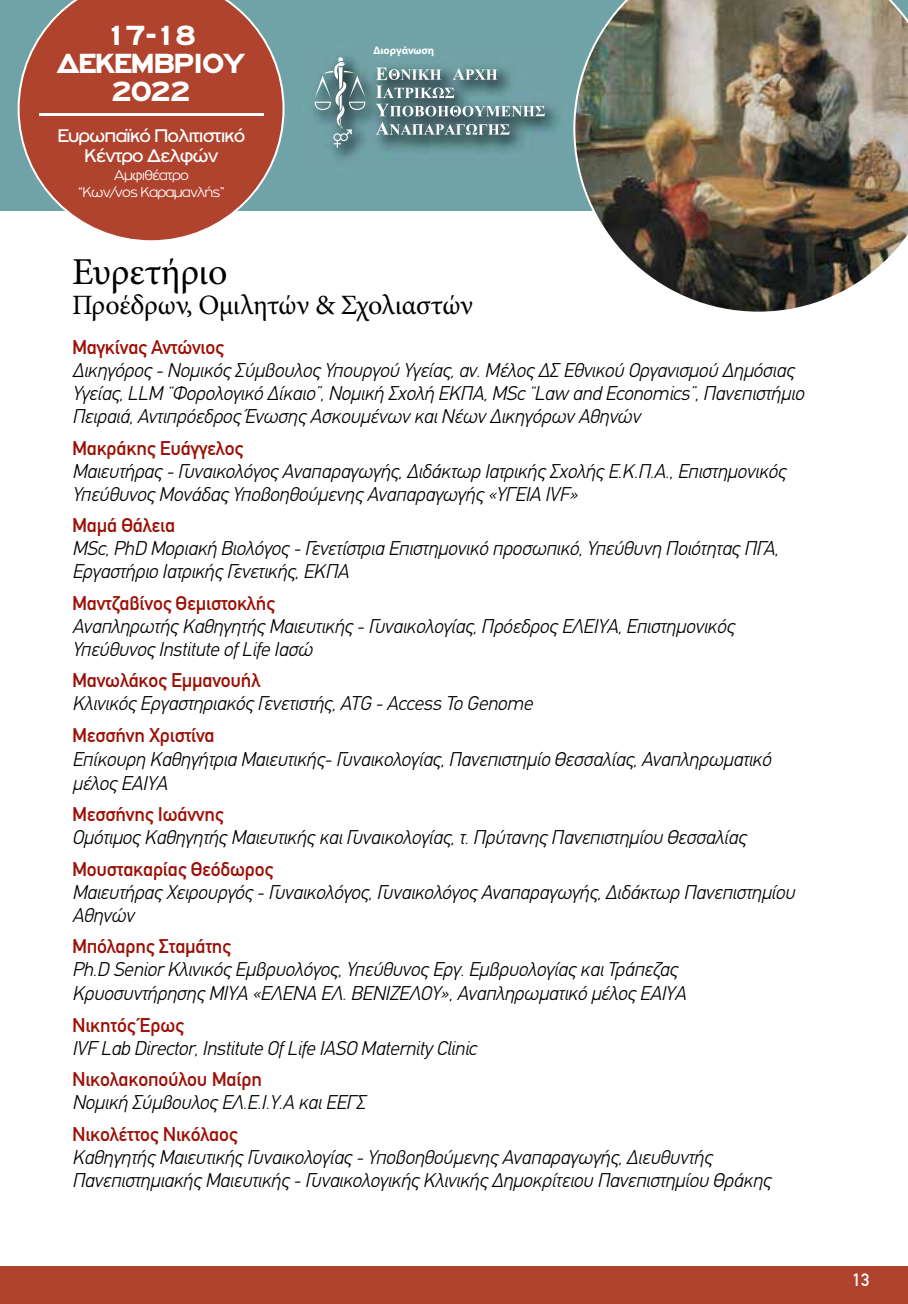
<style>
.page{position:relative;width:908px;height:1304px;background:#fff}
.page>*{position:absolute;margin:0;border:0;box-sizing:border-box;transform-origin:0 0}
.t1{font:38px "Minion Pro";letter-spacing:-.01em;color:#000}
.t2{font:900 29.6px/27.8px "PF Highway Gothic Ext";letter-spacing:-.05em;color:#fff;text-align:center}
.t3{font:28px "Minion Pro";letter-spacing:-.02em;color:#000}
.t4{font:italic 300 20px/23px "PF Din Text";letter-spacing:-.01em;color:#000}
.t5{font:500 20px "PF Din Text";letter-spacing:-.01em;color:#9c1006}
.t6{font:19.6px/20.2px "PF Highway Gothic Ext";letter-spacing:-.05em;color:#fff;text-align:center}
.t7{font:500 18px "PF Din Text";color:#fff}
.t8{font:300 15.2px/17.6px "PF Highway Gothic Ext";letter-spacing:-.05em;color:#fff;text-align:center}
.t9{font:700 10.8px "Myriad Pro";letter-spacing:-.005em;color:#fff}
</style>
<div class="page">
<div style="left:0;top:0;width:907px;height:211px;background:#70a3a8"></div>
<svg style="left:18px;top:0;width:266px;height:241px;fill:#af432d"></svg>
<hr style="left:39px;top:114px;width:224px;height:2px;background:#fff">
<div style="left:0;top:1266px;width:907px;height:38px;background:#af432d"></div>
<img style="left:573px;top:0;width:334px;height:312px">
<img style="left:332px;top:66px;width:226px;height:94px">
<svg style="left:452px;top:68px;width:45px;height:12px"></svg>
<svg style="left:376px;top:68px;width:65px;height:12px"></svg>
<svg style="left:376px;top:86px;width:78px;height:12px"></svg>
<svg style="left:375px;top:104px;width:169px;height:12px;background:#8aa2a6"></svg>
<svg style="left:375px;top:122px;width:134px;height:13px;background:#80979b"></svg>
<svg style="left:314px;top:57px;width:51px;height:91px"></svg>
<h2 class="t2" style="left:57px;top:21px;width:190px">17-18 ∆ΕΚΕΜΒΡΙΟΥ<br>2022</h2>
<p class="t6" style="left:57px;top:126px;width:189px">Ευρωπαϊκό Πολιτιστικό<br>Κέντρο ∆ελφών</p>
<p class="t8" style="left:78px;top:166px;width:148px">Αµφιθέατρο<br>“Κων/νος Καραµανλής”</p>
<p class="t9" style="left:373px;top:43px;width:62px">Διοργάνωση</p>
<h1 class="t1" style="left:72px;top:247px;width:157px">Ευρετήριο</h1>
<h3 class="t3" style="left:72px;top:286px;width:402px">Προέδρων, Ομιλητών &amp; Σχολιαστών</h3>
<p class="t5" style="left:72px;top:336px;width:153px">Μαγκίνας Αντώνιος</p>
<p class="t4" style="left:72px;top:359px;width:733px">Δικηγόρος - Νομικός Σύμβουλος Υπουργού Υγείας, αν. Μέλος ΔΣ Εθνικού Οργανισμού Δημόσιας<br>Υγείας, LLM “Φορολογικό Δίκαιο”, Νομική Σχολή ΕΚΠΑ, MSc “Law and Economics”, Πανεπιστήμιο<br>Πειραιά, Αντιπρόεδρος Ένωσης Ασκουμένων και Νέων Δικηγόρων Αθηνών</p>
<p class="t5" style="left:72px;top:436px;width:172px">Μακράκης Ευάγγελος</p>
<p class="t4" style="left:72px;top:459px;width:714px">Μαιευτήρας - Γυναικολόγος Αναπαραγωγής, Διδάκτωρ Ιατρικής Σχολής Ε.Κ.Π.Α., Επιστημονικός<br>Υπεύθυνος Μονάδας Υποβοηθούμενης Αναπαραγωγής «ΥΓΕΙΑ IVF»</p>
<p class="t5" style="left:72px;top:514px;width:105px">Μαμά Θάλεια</p>
<p class="t4" style="left:72px;top:537px;width:707px">MSc, PhD Μοριακή Βιολόγος - Γενετίστρια Επιστημονικό προσωπικό, Υπεύθυνη Ποιότητας ΠΓΑ,<br>Εργαστήριο Ιατρικής Γενετικής, ΕΚΠΑ</p>
<p class="t5" style="left:72px;top:591px;width:204px">Μαντζαβίνος Θεμιστοκλής</p>
<p class="t4" style="left:72px;top:614px;width:663px">Αναπληρωτής Καθηγητής Μαιευτικής - Γυναικολογίας, Πρόεδρος ΕΛΕΙΥΑ, Επιστημονικός<br>Υπεύθυνος Institute of Life Ιασώ</p>
<p class="t5" style="left:72px;top:669px;width:190px">Μανωλάκος Εμμανουήλ</p>
<p class="t4" style="left:72px;top:692px;width:462px">Κλινικός Εργαστηριακός Γενετιστής, ATG - Access To Genome</p>
<p class="t5" style="left:72px;top:723px;width:144px">Μεσσήνη Χριστίνα</p>
<p class="t4" style="left:72px;top:747px;width:700px;line-height:24px">Επίκουρη Καθηγήτρια Μαιευτικής- Γυναικολογίας, Πανεπιστημίο Θεσσαλίας, Αναπληρωματικό μέλος ΕΑΙΥΑ</p>
<p class="t5" style="left:72px;top:803px;width:153px">Μεσσήνης Ιωάννης</p>
<p class="t4" style="left:72px;top:826px;width:675px">Ομότιμος Καθηγητής Μαιευτικής και Γυναικολογίας, τ. Πρύτανης Πανεπιστημίου Θεσσαλίας</p>
<p class="t5" style="left:72px;top:857px;width:202px">Μουστακαρίας Θεόδωρος</p>
<p class="t4" style="left:72px;top:880px;width:724px">Μαιευτήρας Χειρουργός - Γυναικολόγος, Γυναικολόγος Αναπαραγωγής, Διδάκτωρ Πανεπιστημίου<br>Αθηνών</p>
<p class="t5" style="left:72px;top:935px;width:160px">Μπόλαρης Σταμάτης</p>
<p class="t4" style="left:72px;top:957px;width:615px;line-height:24px">Ph.D Senior Κλινικός Εμβρυολόγος, Υπεύθυνος Εργ. Εμβρυολογίας και Τράπεζας<br>Κρυοσυντήρησης ΜΙΥΑ «ΕΛΕΝΑ ΕΛ. ΒΕΝΙΖΕΛΟΥ», Αναπληρωματικό μέλος ΕΑΙΥΑ</p>
<p class="t5" style="left:72px;top:1013px;width:113px">Νικητός Έρως</p>
<p class="t4" style="left:72px;top:1036px;width:405px">IVF Lab Director, Institute Of Life IASO Maternity Clinic</p>
<p class="t5" style="left:72px;top:1068px;width:191px">Νικολακοπούλου Μαίρη</p>
<p class="t4" style="left:72px;top:1091px;width:295px">Νομική Σύμβουλος ΕΛ.Ε.Ι.Υ.Α και ΕΕΓΣ</p>
<p class="t5" style="left:72px;top:1122px;width:167px">Νικολέττος Νικόλαος</p>
<p class="t4" style="left:72px;top:1145px;width:700px">Καθηγητής Μαιευτικής Γυναικολογίας - Υποβοηθούμενης Αναπαραγωγής, Διευθυντής<br>Πανεπιστημιακής Μαιευτικής - Γυναικολογικής Κλινικής Δημοκρίτειου Πανεπιστημίου Θράκης</p>
<p class="t7" style="left:852px;top:1269px;width:19px">13</p>
</div>
